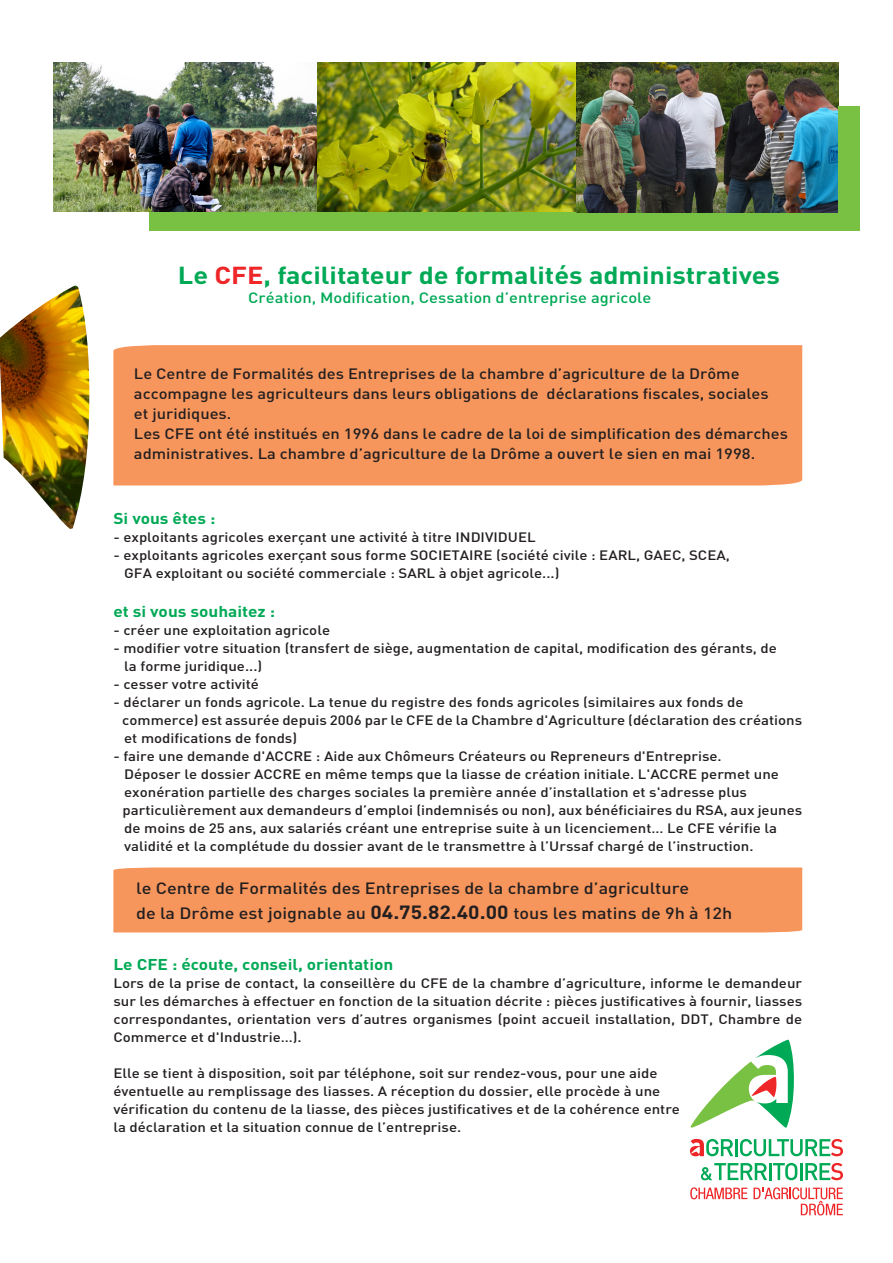
<style>
.page{position:relative;width:893px;height:1263px;background:#fff}
.page>*{position:absolute;margin:0;border:0;box-sizing:border-box;transform-origin:0 0}
.t1{font:700 24.3px "DIN";color:#00a955;scale:1.11 1}
.t2{font:500 16.2px "DIN";color:#231f20;scale:1.11 1}
.t3{font:700 15.6px "DIN";color:#00a955;scale:1.11 1}
.t4{font:500 14.85px/19.8px "DIN";color:#231f20;scale:1.11 1}
.t5{font:500 14.85px "DIN";color:#00a955;scale:1.11 1}
.t6{font:500 13.5px/18px "DIN";color:#231f20;text-align:justify;scale:1.11 1}
.s1{color:#ee2628}
.s2{font-weight:700;font-size:18.9px}
</style>
<div class="page">
<div style="left:149px;top:212px;width:702px;height:19px;background:#79c142"></div>
<img style="left:54px;top:62px;width:785px;height:150px">
<div style="left:838px;top:106px;width:22px;height:125px;background:#79c142"></div>
<img style="left:0;top:286px;width:90px;height:243px">
<div style="left:113px;top:345px;width:689px;height:140px;background:#f7965c"></div>
<div style="left:113px;top:867px;width:689px;height:65px;background:#f7965c"></div>
<svg style="left:690px;top:1187px;width:57px;height:12px"></svg>
<svg style="left:753px;top:1187px;width:90px;height:28px"></svg>
<svg style="left:701px;top:1163px;width:142px;height:17px"></svg>
<svg style="left:690px;top:1139px;width:43px;height:17px"></svg>
<hr style="left:735px;top:1139px;width:3px;height:17px;background:#00a955">
<svg style="left:740px;top:1139px;width:103px;height:17px"></svg>
<svg style="left:691px;top:1040px;width:103px;height:88px"></svg>
<p class="t1" style="left:178px;top:259px;width:544px">Le <span class="s1">CFE</span>, facilitateur de formalités administratives</p>
<p class="t5" style="left:248px;top:289px;width:365px">Création, Modification, Cessation d’entreprise agricole</p>
<p class="t4" style="left:134px;top:364px;width:547px">Le Centre de Formalités des Entreprises de la chambre d’agriculture de la Drôme</p>
<p class="t4" style="left:134px;top:383px;width:573px">accompagne les agriculteurs dans leurs obligations de déclarations fiscales, sociales</p>
<p class="t4" style="left:134px;top:403px;width:89px">et juridiques.</p>
<p class="t4" style="left:134px;top:423px;width:591px">Les CFE ont été institués en 1996 dans le cadre de la loi de simplification des démarches administratives. La chambre d’agriculture de la Drôme a ouvert le sien en mai 1998.</p>
<p class="t3" style="left:113px;top:508px;width:93px">Si vous êtes :</p>
<p class="t6" style="left:113px;top:528px;width:382px">- exploitants agricoles exerçant une activité à titre INDIVIDUEL</p>
<p class="t6" style="left:113px;top:546px;width:557px">- exploitants agricoles exerçant sous forme SOCIETAIRE (société civile : EARL, GAEC, SCEA,</p>
<p class="t6" style="left:124px;top:564px;width:394px">GFA exploitant ou société commerciale : SARL à objet agricole...)</p>
<p class="t3" style="left:113px;top:601px;width:147px">et si vous souhaitez :</p>
<p class="t6" style="left:113px;top:620px;width:197px">- créer une exploitation agricole</p>
<p class="t6" style="left:113px;top:638px;width:599px">- modifier votre situation (transfert de siège, augmentation de capital, modification des gérants, de</p>
<p class="t6" style="left:124px;top:656px;width:126px">la forme juridique...)</p>
<p class="t6" style="left:113px;top:674px;width:133px">- cesser votre activité</p>
<p class="t6" style="left:113px;top:692px;width:569px">- déclarer un fonds agricole. La tenue du registre des fonds agricoles (similaires aux fonds de</p>
<p class="t6" style="left:122px;top:710px;width:614px">commerce) est assurée depuis 2006 par le CFE de la Chambre d'Agriculture (déclaration des créations</p>
<p class="t6" style="left:124px;top:728px;width:157px">et modifications de fonds)</p>
<p class="t6" style="left:113px;top:746px;width:550px">- faire une demande d'ACCRE : Aide aux Chômeurs Créateurs ou Repreneurs d'Entreprise.</p>
<p class="t6" style="left:124px;top:764px;width:591px">Déposer le dossier ACCRE en même temps que la liasse de création initiale. L'ACCRE permet une</p>
<p class="t6" style="left:124px;top:782px;width:563px">exonération partielle des charges sociales la première année d’installation et s'adresse plus</p>
<p class="t6" style="left:123px;top:800px;width:614px">particulièrement aux demandeurs d’emploi (indemnisés ou non), aux bénéficiaires du RSA, aux jeunes</p>
<p class="t6" style="left:124px;top:818px;width:590px">de moins de 25 ans, aux salariés créant une entreprise suite à un licenciement… Le CFE vérifie la</p>
<p class="t6" style="left:124px;top:836px;width:569px">validité et la complétude du dossier avant de le transmettre à l’Urssaf chargé de l’instruction.</p>
<p class="t2" style="left:136px;top:878px;width:500px">le Centre de Formalités des Entreprises de la chambre d’agriculture</p>
<p class="t2" style="left:136px;top:903px;width:539px">de la Drôme est joignable au <span class="s2">04.75.82.40.00</span> tous les matins de 9h à 12h</p>
<p class="t3" style="left:113px;top:954px;width:254px">Le CFE : écoute, conseil, orientation</p>
<p class="t6" style="left:113px;top:973px;width:622px">Lors de la prise de contact, la conseillère du CFE de la chambre d’agriculture, informe le demandeur sur les démarches à effectuer en fonction de la situation décrite : pièces justificatives à fournir, liasses correspondantes, orientation vers d’autres organismes (point accueil installation, DDT, Chambre de Commerce et d'Industrie…).</p>
<p class="t6" style="left:113px;top:1063px;width:492px">Elle se tient à disposition, soit par téléphone, soit sur rendez-vous, pour une aide</p>
<p class="t6" style="left:113px;top:1081px;width:494px">éventuelle au remplissage des liasses. A réception du dossier, elle procède à une</p>
<p class="t6" style="left:113px;top:1099px;width:512px">vérification du contenu de la liasse, des pièces justificatives et de la cohérence entre</p>
<p class="t6" style="left:113px;top:1117px;width:315px">la déclaration et la situation connue de l’entreprise.</p>
</div>
